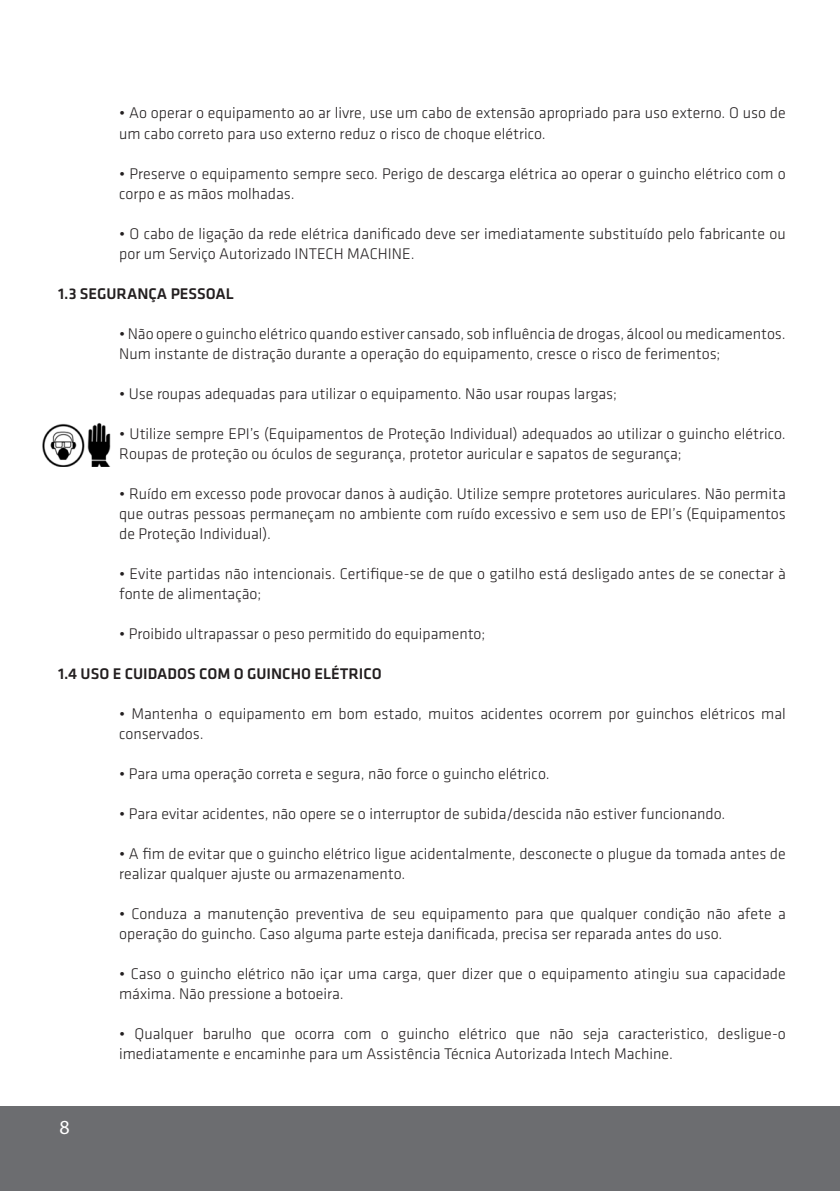
<style>
.page{position:relative;width:840px;height:1191px;background:#fff}
.page>*{position:absolute;margin:0;border:0;box-sizing:border-box;transform-origin:0 0}
.t1{font:20px "Myriad Pro";color:#fff}
.texto{font:300 16px/20px "Klavika";color:#231f20}
.texto-2{font:500 16px "Klavika";color:#231f20}
</style>
<div class="page">
<div style="left:0;top:1106px;width:839px;height:85px;background:#6c6d70"></div>
<img style="left:42px;top:423px;width:69px;height:43px">
<p class="texto" style="left:119px;top:103px;width:667px">• Ao operar o equipamento ao ar livre, use um cabo de extensão apropriado para uso externo. O uso de um cabo correto para uso externo reduz o risco de choque elétrico.</p>
<p class="texto" style="left:119px;top:163px;width:667px">• Preserve o equipamento sempre seco. Perigo de descarga elétrica ao operar o guincho elétrico com o corpo e as mãos molhadas.</p>
<p class="texto" style="left:119px;top:223px;width:667px">• O cabo de ligação da rede elétrica danificado deve ser imediatamente substituído pelo fabricante ou por um Serviço Autorizado INTECH MACHINE.</p>
<p class="texto-2" style="left:58px;top:285px;width:177px">1.3 SEGURANÇA PESSOAL</p>
<p class="texto" style="left:119px;top:323px;width:667px">• Não opere o guincho elétrico quando estiver cansado, sob influência de drogas, álcool ou medicamentos.<br>Num instante de distração durante a operação do equipamento, cresce o risco de ferimentos;</p>
<p class="texto" style="left:119px;top:383px;width:499px">• Use roupas adequadas para utilizar o equipamento. Não usar roupas largas;</p>
<p class="texto" style="left:119px;top:423px;width:667px">• Utilize sempre EPI’s (Equipamentos de Proteção Individual) adequados ao utilizar o guincho elétrico.<br>Roupas de proteção ou óculos de segurança, protetor auricular e sapatos de segurança;</p>
<p class="texto" style="left:119px;top:483px;width:667px;text-align:justify">• Ruído em excesso pode provocar danos à audição. Utilize sempre protetores auriculares. Não permita que outras pessoas permaneçam no ambiente com ruído excessivo e sem uso de EPI’s (Equipamentos de Proteção Individual).</p>
<p class="texto" style="left:119px;top:563px;width:667px">• Evite partidas não intencionais. Certifique-se de que o gatilho está desligado antes de se conectar à fonte de alimentação;</p>
<p class="texto" style="left:119px;top:623px;width:367px">• Proibido ultrapassar o peso permitido do equipamento;</p>
<p class="texto-2" style="left:58px;top:665px;width:325px">1.4 USO E CUIDADOS COM O GUINCHO ELÉTRICO</p>
<p class="t1" style="left:60px;top:1114px;width:12px">8</p>
<p class="texto" style="left:119px;top:703px;width:667px">• Mantenha o equipamento em bom estado, muitos acidentes ocorrem por guinchos elétricos mal conservados.</p>
<p class="texto" style="left:119px;top:763px;width:431px">• Para uma operação correta e segura, não force o guincho elétrico.</p>
<p class="texto" style="left:119px;top:803px;width:607px">• Para evitar acidentes, não opere se o interruptor de subida/descida não estiver funcionando.</p>
<p class="texto" style="left:119px;top:843px;width:667px">• A fim de evitar que o guincho elétrico ligue acidentalmente, desconecte o plugue da tomada antes de realizar qualquer ajuste ou armazenamento.</p>
<p class="texto" style="left:119px;top:903px;width:667px">• Conduza a manutenção preventiva de seu equipamento para que qualquer condição não afete a operação do guincho. Caso alguma parte esteja danificada, precisa ser reparada antes do uso.</p>
<p class="texto" style="left:119px;top:963px;width:667px">• Caso o guincho elétrico não içar uma carga, quer dizer que o equipamento atingiu sua capacidade máxima. Não pressione a botoeira.</p>
<p class="texto" style="left:119px;top:1023px;width:667px">• Qualquer barulho que ocorra com o guincho elétrico que não seja caracteristico, desligue-o imediatamente e encaminhe para um Assistência Técnica Autorizada Intech Machine.</p>
</div>
